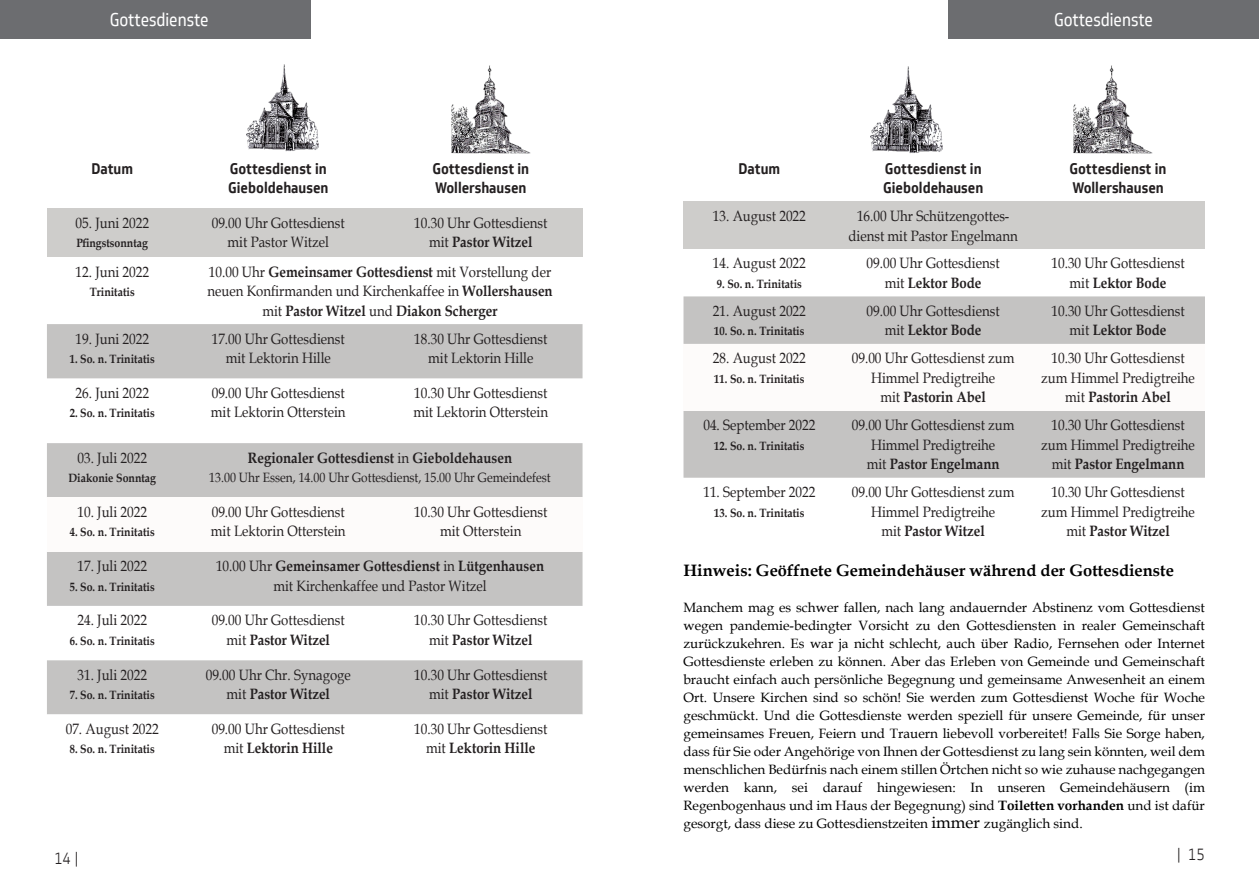
<style>
.page{position:relative;width:1259px;height:893px;background:#fff}
.page>*{position:absolute;margin:0;border:0;box-sizing:border-box;transform-origin:0 0}
.t1{font:18px "Soleto";color:#fff;scale:.85 1}
.t2{font:700 16.5px "Book Antiqua";color:#000001}
.t3{font:300 16.5px "Soleto";color:#231f20;scale:.88 1}
.t4{font:15px/19.5px "Book Antiqua";color:#231f20;text-align:center;scale:.88 1}
.t5{font:700 15px/19.5px "Soleto";color:#231f20;scale:.88 1}
.t6{font:700 15px "Book Antiqua";color:#231f20;scale:.88 1}
.t7{font:13.5px/18px "Book Antiqua";color:#000001;text-align:justify}
.t8{font:13.5px "Book Antiqua";color:#231f20;scale:.88 1}
.t9{font:700 12px "Book Antiqua";color:#231f20;scale:.88 1}
.s1{font-weight:700}
.s2{font-weight:400}
.s3{font-size:16.5px}
</style>
<div class="page">
<div style="left:0;top:0;width:311px;height:38px;background:#6c6d70"></div>
<img style="left:246px;top:64px;width:73px;height:88px">
<div style="left:948px;top:0;width:311px;height:38px;background:#6c6d70"></div>
<img style="left:1073px;top:65px;width:80px;height:89px">
<div style="left:47px;top:208px;width:535px;height:49px;background:#cecdcb"></div>
<svg style="left:47px;top:324px;width:535px;height:282px;fill:#c4c3c2"></svg>
<div style="left:47px;top:497px;width:535px;height:55px;background:#fdfbfa"></div>
<div style="left:47px;top:660px;width:535px;height:55px;background:#c4c3c2"></div>
<img style="left:870px;top:66px;width:73px;height:88px">
<img style="left:451px;top:65px;width:80px;height:89px">
<div style="left:683px;top:202px;width:522px;height:47px;background:#cecdcb"></div>
<div style="left:683px;top:296px;width:522px;height:182px;background:#c4c3c2"></div>
<div style="left:683px;top:344px;width:522px;height:67px;background:#fdfbfa"></div>
<p class="t1" style="left:110px;top:12px;width:118px">Gottesdienste</p>
<p class="t5" style="left:91px;top:160px;width:49px">Datum</p>
<p class="t5" style="left:228px;top:160px;width:115px">Gottesdienst in<br>Gieboldehausen</p>
<p class="t5" style="left:432px;top:160px;width:112px">Gottesdienst in<br>Wollershausen</p>
<p class="t4" style="left:76px;top:215px;width:85px">05. Juni 2022</p>
<p class="t9" style="left:76px;top:238px;width:83px">Pfingstsonntag</p>
<p class="t4" style="left:212px;top:215px;width:153px">09.00 Uhr Gottesdienst mit Pastor Witzel</p>
<p class="t4" style="left:414px;top:215px;width:153px">10.30 Uhr Gottesdienst mit <span class="s1">Pastor Witzel</span></p>
<p class="t4" style="left:76px;top:263px;width:85px">12. Juni 2022</p>
<p class="t9" style="left:90px;top:287px;width:53px">Trinitatis</p>
<p class="t4" style="left:207px;top:263px;width:394px">10.00 Uhr <span class="s1">Gemeinsamer Gottesdienst</span> mit Vorstellung der neuen Konfirmanden und Kirchenkaffee in <span class="s1">Wollershausen </span>mit <span class="s1">Pastor Witzel</span> und <span class="s1">Diakon Scherger</span></p>
<p class="t4" style="left:76px;top:330px;width:85px">19. Juni 2022</p>
<p class="t9" style="left:70px;top:354px;width:98px">1. So. n. Trinitatis</p>
<p class="t4" style="left:212px;top:330px;width:153px">17.00 Uhr Gottesdienst mit Lektorin Hille</p>
<p class="t4" style="left:414px;top:330px;width:153px">18.30 Uhr Gottesdienst mit Lektorin Hille</p>
<p class="t4" style="left:76px;top:385px;width:85px">26. Juni 2022</p>
<p class="t9" style="left:70px;top:409px;width:98px">2. So. n. Trinitatis</p>
<p class="t4" style="left:211px;top:385px;width:155px;text-align:left">09.00 Uhr Gottesdienst mit Lektorin Otterstein</p>
<p class="t4" style="left:413px;top:385px;width:155px;text-align:left">10.30 Uhr Gottesdienst mit Lektorin Otterstein</p>
<p class="t4" style="left:77px;top:449px;width:81px">03. Juli 2022</p>
<p class="t9" style="left:68px;top:473px;width:101px">Diakonie Sonntag</p>
<p class="t6" style="left:248px;top:452px;width:302px">Regionaler Gottesdienst <span class="s2">in</span> Gieboldehausen</p>
<p class="t8" style="left:209px;top:472px;width:389px">13.00 Uhr Essen, 14.00 Uhr Gottesdienst, 15.00 Uhr Gemeindefest</p>
<p class="t4" style="left:77px;top:504px;width:81px">10. Juli 2022</p>
<p class="t9" style="left:70px;top:528px;width:98px">4. So. n. Trinitatis</p>
<p class="t4" style="left:211px;top:504px;width:155px;text-align:left">09.00 Uhr Gottesdienst mit Lektorin Otterstein</p>
<p class="t4" style="left:414px;top:504px;width:153px">10.30 Uhr Gottesdienst mit Otterstein</p>
<p class="t4" style="left:77px;top:558px;width:81px">17. Juli 2022</p>
<p class="t9" style="left:70px;top:582px;width:98px">5. So. n. Trinitatis</p>
<p class="t4" style="left:216px;top:558px;width:374px">10.00 Uhr <span class="s1">Gemeinsamer Gottesdienst</span> in <span class="s1">Lütgenhausen </span>mit Kirchenkaffee und Pastor Witzel</p>
<p class="t4" style="left:77px;top:612px;width:81px">24. Juli 2022</p>
<p class="t9" style="left:70px;top:636px;width:98px">6. So. n. Trinitatis</p>
<p class="t4" style="left:212px;top:612px;width:153px">09.00 Uhr Gottesdienst mit <span class="s1">Pastor Witzel</span></p>
<p class="t4" style="left:414px;top:612px;width:153px">10.30 Uhr Gottesdienst mit <span class="s1">Pastor Witzel</span></p>
<p class="t4" style="left:77px;top:666px;width:81px">31. Juli 2022</p>
<p class="t9" style="left:70px;top:690px;width:98px">7. So. n. Trinitatis</p>
<p class="t4" style="left:206px;top:666px;width:166px">09.00 Uhr Chr. Synagoge mit <span class="s1">Pastor Witzel</span></p>
<p class="t4" style="left:414px;top:666px;width:153px">10.30 Uhr Gottesdienst mit <span class="s1">Pastor Witzel</span></p>
<p class="t4" style="left:66px;top:721px;width:107px">07. August 2022</p>
<p class="t9" style="left:70px;top:745px;width:98px">8. So. n. Trinitatis</p>
<p class="t4" style="left:212px;top:721px;width:153px">09.00 Uhr Gottesdienst mit <span class="s1">Lektorin Hille</span></p>
<p class="t4" style="left:414px;top:721px;width:153px">10.30 Uhr Gottesdienst mit <span class="s1">Lektorin Hille</span></p>
<p class="t3" style="left:54px;top:851px;width:29px">14 |</p>
<p class="t1" style="left:1054px;top:12px;width:118px">Gottesdienste</p>
<p class="t5" style="left:738px;top:160px;width:49px">Datum</p>
<p class="t5" style="left:883px;top:160px;width:115px">Gottesdienst in<br>Gieboldehausen</p>
<p class="t5" style="left:1069px;top:160px;width:112px">Gottesdienst in<br>Wollershausen</p>
<p class="t4" style="left:713px;top:208px;width:107px">13. August 2022</p>
<p class="t4" style="left:848px;top:208px;width:194px">16.00 Uhr Schützengottes&shy;dienst mit Pastor Engelmann</p>
<p class="t4" style="left:713px;top:255px;width:107px">14. August 2022</p>
<p class="t9" style="left:717px;top:279px;width:98px">9. So. n. Trinitatis</p>
<p class="t4" style="left:866px;top:255px;width:153px">09.00 Uhr Gottesdienst mit <span class="s1">Lektor Bode</span></p>
<p class="t4" style="left:1051px;top:255px;width:153px">10.30 Uhr Gottesdienst mit <span class="s1">Lektor Bode</span></p>
<p class="t4" style="left:713px;top:303px;width:107px">21. August 2022</p>
<p class="t9" style="left:714px;top:327px;width:104px">10. So. n. Trinitatis</p>
<p class="t4" style="left:713px;top:350px;width:107px">28. August 2022</p>
<p class="t9" style="left:714px;top:374px;width:104px">11. So. n. Trinitatis</p>
<p class="t4" style="left:703px;top:417px;width:129px">04. September 2022</p>
<p class="t9" style="left:714px;top:441px;width:104px">12. So. n. Trinitatis</p>
<p class="t4" style="left:866px;top:303px;width:153px">09.00 Uhr Gottesdienst mit <span class="s1">Lektor Bode</span></p>
<p class="t4" style="left:1051px;top:303px;width:153px">10.30 Uhr Gottesdienst mit <span class="s1">Lektor Bode</span></p>
<p class="t4" style="left:852px;top:350px;width:186px">09.00 Uhr Gottesdienst zum<br>Himmel Predigtreihe<br>mit <span class="s1">Pastorin Abel</span></p>
<p class="t4" style="left:1041px;top:350px;width:176px">10.30 Uhr Gottesdienst zum Himmel Predigtreihe mit <span class="s1">Pastorin Abel</span></p>
<p class="t4" style="left:852px;top:417px;width:186px">09.00 Uhr Gottesdienst zum<br>Himmel Predigtreihe<br>mit <span class="s1">Pastor Engelmann</span></p>
<p class="t4" style="left:1041px;top:417px;width:176px">10.30 Uhr Gottesdienst zum Himmel Predigtreihe mit <span class="s1">Pastor Engelmann</span></p>
<p class="t4" style="left:852px;top:484px;width:186px">09.00 Uhr Gottesdienst zum<br>Himmel Predigtreihe<br>mit <span class="s1">Pastor Witzel</span></p>
<p class="t4" style="left:1041px;top:484px;width:176px">10.30 Uhr Gottesdienst zum Himmel Predigtreihe mit <span class="s1">Pastor Witzel</span></p>
<p class="t2" style="left:683px;top:564px;width:492px">Hinweis: Geöffnete Gemeindehäuser während der Gottesdienste</p>
<p class="t7" style="left:683px;top:600px;width:523px">Manchem mag es schwer fallen, nach lang andauernder Abstinenz vom Gottesdienst wegen pandemie-bedingter Vorsicht zu den Gottesdiensten in realer Gemeinschaft zurückzukehren. Es war ja nicht schlecht, auch über Radio, Fernsehen oder Internet Gottesdienste erleben zu können. Aber das Erleben von Gemeinde und Gemeinschaft braucht einfach auch persönliche Begegnung und gemeinsame Anwesenheit an einem Ort. Unsere Kirchen sind so schön! Sie werden zum Gottesdienst Woche für Woche geschmückt. Und die Gottesdienste werden speziell für unsere Gemeinde, für unser gemeinsames Freuen, Feiern und Trauern liebevoll vorbereitet! Falls Sie Sorge haben, dass für Sie oder Angehörige von Ihnen der Gottesdienst zu lang sein könnten, weil dem menschlichen Bedürfnis nach einem stillen Örtchen nicht so wie zuhause nachgegangen werden kann, sei darauf hingewiesen: In unseren Gemeindehäusern (im Regenbogenhaus und im Haus der Begegnung) sind <span class="s1">Toiletten vorhanden</span> und ist dafür gesorgt, dass diese zu Gottesdienstzeiten <span class="s3">immer</span> zugänglich sind.</p>
<p class="t4" style="left:703px;top:484px;width:129px">11. September 2022</p>
<p class="t9" style="left:714px;top:508px;width:104px">13. So. n. Trinitatis</p>
<p class="t3" style="left:1177px;top:847px;width:33px">| 15</p>
</div>
